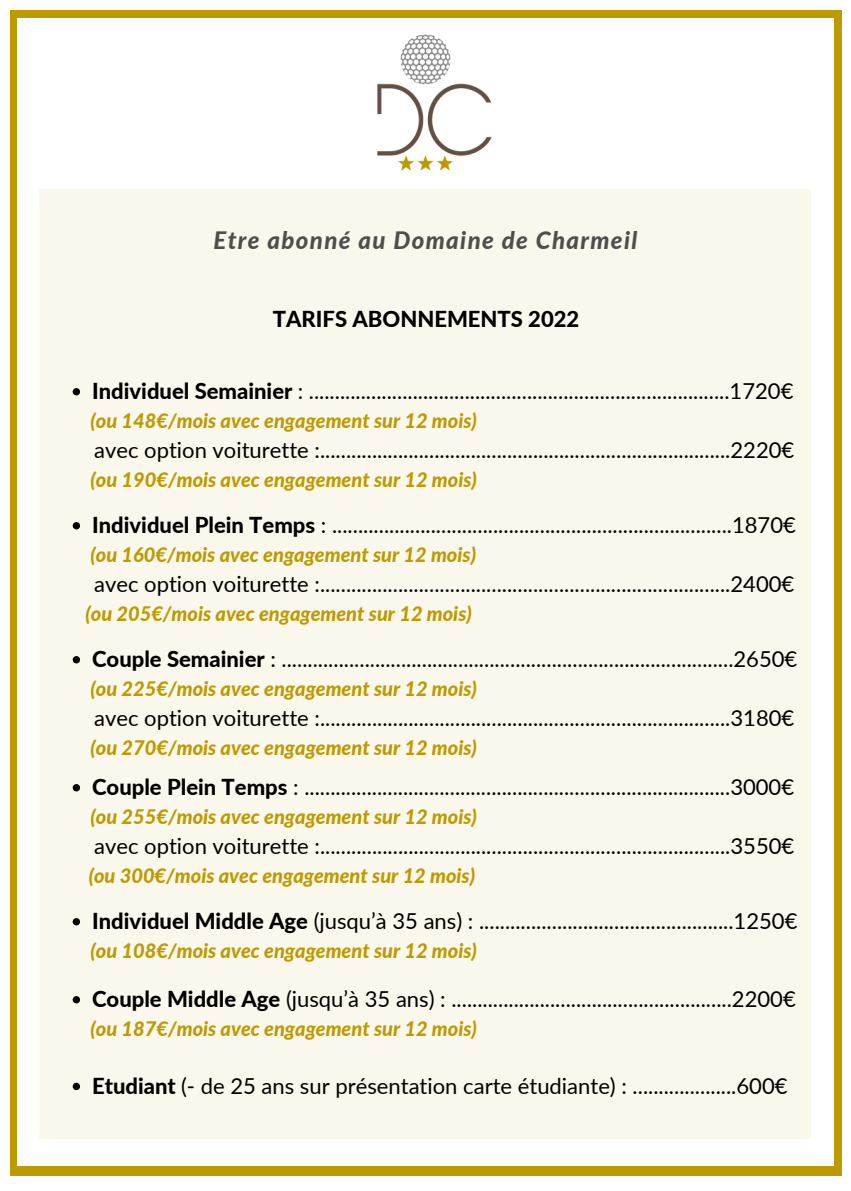
<style>
.page{position:relative;width:851px;height:1191px;background:#fff}
.page>*{position:absolute;margin:0;border:0;box-sizing:border-box;transform-origin:0 0}
.t1{font:italic 800 24px "Lato";letter-spacing:.055em;color:#524d4d}
.t2{font:22px "Lato";color:#000}
.t3{font:800 22px "Lato";color:#000}
.t4{font:italic 800 20px "Lato";color:#bd9a00}
.s1{font-weight:800}
</style>
<div class="page">
<div style="left:10px;top:10px;width:831px;height:1166px;background:#bd9a00"></div>
<div style="left:17px;top:18px;width:816px;height:1147px;background:#fff"></div>
<div style="left:39px;top:189px;width:771px;height:950px;background:#faf7ec"></div>
<svg style="left:73px;top:388px;width:7px;height:7px"></svg>
<svg style="left:73px;top:522px;width:7px;height:7px"></svg>
<svg style="left:73px;top:656px;width:7px;height:7px"></svg>
<svg style="left:73px;top:784px;width:7px;height:7px"></svg>
<svg style="left:73px;top:918px;width:7px;height:7px"></svg>
<svg style="left:73px;top:996px;width:7px;height:7px"></svg>
<svg style="left:73px;top:1083px;width:7px;height:7px"></svg>
<img style="left:377px;top:34px;width:115px;height:137px">
<p class="t1" style="left:213px;top:226px;width:425px">Etre abonné au Domaine de Charmeil</p>
<p class="t3" style="left:273px;top:306px;width:308px">TARIFS ABONNEMENTS 2022</p>
<p class="t2" style="left:92px;top:378px;width:702px"><span class="s1">Individuel Semainier</span> : .................................................................................1720€</p>
<p class="t4" style="left:91px;top:408px;width:388px">(ou 148€/mois avec engagement sur 12 mois)</p>
<p class="t2" style="left:94px;top:436px;width:701px">avec option voiturette :...............................................................................2220€</p>
<p class="t4" style="left:91px;top:467px;width:388px">(ou 190€/mois avec engagement sur 12 mois)</p>
<p class="t2" style="left:92px;top:512px;width:705px"><span class="s1">Individuel Plein Temps</span> : .............................................................................1870€</p>
<p class="t4" style="left:91px;top:542px;width:387px">(ou 160€/mois avec engagement sur 12 mois)</p>
<p class="t2" style="left:94px;top:570px;width:701px">avec option voiturette :...............................................................................2400€</p>
<p class="t4" style="left:85px;top:601px;width:388px">(ou 205€/mois avec engagement sur 12 mois)</p>
<p class="t2" style="left:92px;top:646px;width:706px"><span class="s1">Couple Semainier</span> : .......................................................................................2650€</p>
<p class="t4" style="left:91px;top:676px;width:388px">(ou 225€/mois avec engagement sur 12 mois)</p>
<p class="t2" style="left:94px;top:704px;width:701px">avec option voiturette :...............................................................................3180€</p>
<p class="t4" style="left:91px;top:735px;width:388px">(ou 270€/mois avec engagement sur 12 mois)</p>
<p class="t2" style="left:92px;top:774px;width:703px"><span class="s1">Couple Plein Temps</span> : ..................................................................................3000€</p>
<p class="t4" style="left:91px;top:804px;width:388px">(ou 255€/mois avec engagement sur 12 mois)</p>
<p class="t2" style="left:94px;top:832px;width:701px">avec option voiturette :...............................................................................3550€</p>
<p class="t4" style="left:89px;top:863px;width:388px">(ou 300€/mois avec engagement sur 12 mois)</p>
<p class="t2" style="left:92px;top:908px;width:706px"><span class="s1">Individuel Middle Age</span> (jusqu’à 35 ans) : .................................................1250€</p>
<p class="t4" style="left:91px;top:938px;width:388px">(ou 108€/mois avec engagement sur 12 mois)</p>
<p class="t2" style="left:92px;top:986px;width:705px"><span class="s1">Couple Middle Age</span> (jusqu’à 35 ans) : ......................................................2200€</p>
<p class="t4" style="left:91px;top:1016px;width:388px">(ou 187€/mois avec engagement sur 12 mois)</p>
<p class="t2" style="left:92px;top:1072px;width:697px"><span class="s1">Etudiant</span> (- de 25 ans sur présentation carte étudiante) : ....................600€</p>
</div>
